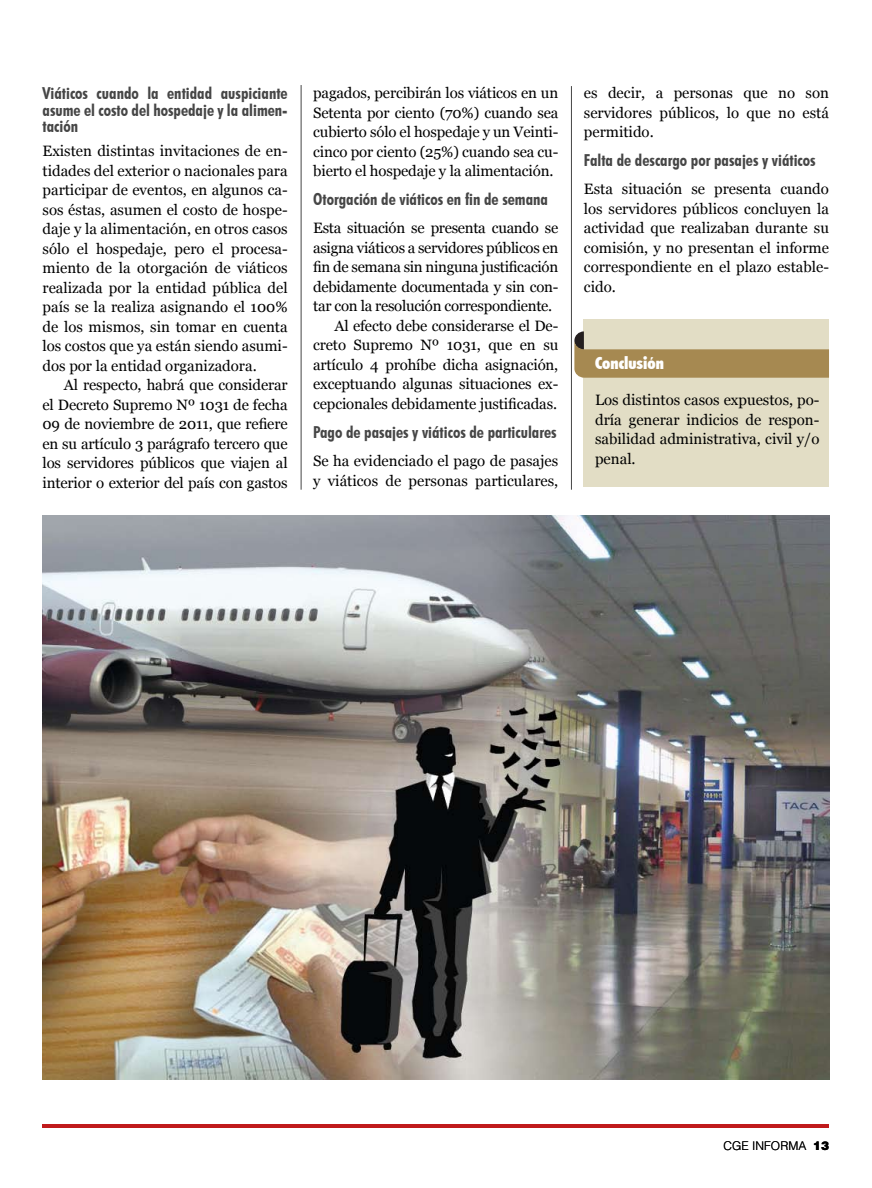
<style>
.page{position:relative;width:872px;height:1188px;background:#fff}
.page>*{position:absolute;margin:0;border:0;box-sizing:border-box;transform-origin:0 0}
.t1{font:700 condensed 16.5px/16.5px "Futura BT";color:#464646;text-align:justify}
.t2{font:900 condensed 16.5px "Futura BT";color:#fff}
.t3{font:15px/19.5px "Georgia";letter-spacing:-.01em;color:#000;text-align:justify}
.t4{font:300 12px "Helvetica";color:#000}
.s1{font-weight:900}
</style>
<div class="page">
<hr style="left:301px;top:85px;width:1px;height:405px;background:#464646">
<hr style="left:571px;top:86px;width:1px;height:404px;background:#464646">
<hr style="left:43px;top:1124px;width:786px;height:3px;background:#c01a1c">
<img style="left:43px;top:516px;width:786px;height:564px">
<div style="left:584px;top:319px;width:245px;height:168px;background:#e2ddc5"></div>
<svg style="left:574px;top:331px;width:255px;height:47px"></svg>
<p class="t1" style="left:43px;top:85px;width:247px">Viáticos cuando la entidad auspiciante asume el costo del hospedaje y la alimen&shy;tación</p>
<p class="t3" style="left:43px;top:141px;width:247px">Existen distintas invitaciones de en&shy;tidades del exterior o nacionales para participar de eventos, en algunos ca&shy;sos éstas, asumen el costo de hospe&shy;daje y la alimentación, en otros casos sólo el hospedaje, pero el procesa&shy;miento de la otorgación de viáticos realizada por la entidad pública del país se la realiza asignando el 100% de los mismos, sin tomar en cuenta los costos que ya están siendo asumi&shy;dos por la entidad organizadora.</p>
<p class="t3" style="left:43px;top:375px;width:247px;text-indent:21px">Al respecto, habrá que considerar el Decreto Supremo Nº 1031 de fecha 09 de noviembre de 2011, que refiere en su artículo 3 parágrafo tercero que los servidores públicos que viajen al interior o exterior del país con gastos</p>
<p class="t3" style="left:313px;top:84px;width:247px">pagados, percibirán los viáticos en un Setenta por ciento (70%) cuando sea cubierto sólo el hospedaje y un Veinti&shy;cinco por ciento (25%) cuando sea cu&shy;bierto el hospedaje y la alimentación.</p>
<p class="t1" style="left:313px;top:191px;width:236px">Otorgación de viáticos en fin de semana</p>
<p class="t3" style="left:313px;top:219px;width:247px">Esta situación se presenta cuando se</p>
<p class="t3" style="left:313px;top:238px;width:247px">asigna viáticos a servidores públicos en</p>
<p class="t3" style="left:313px;top:258px;width:247px">fin de semana sin ninguna justificación</p>
<p class="t3" style="left:313px;top:277px;width:246px">debidamente documentada y sin con-</p>
<p class="t3" style="left:313px;top:297px;width:240px">tar con la resolución correspondiente.</p>
<p class="t3" style="left:334px;top:316px;width:225px">Al efecto debe considerarse el De-</p>
<p class="t3" style="left:313px;top:336px;width:247px">creto Supremo Nº 1031, que en su</p>
<p class="t3" style="left:313px;top:355px;width:247px">artículo 4 prohíbe dicha asignación,</p>
<p class="t3" style="left:313px;top:375px;width:247px">exceptuando algunas situaciones ex-</p>
<p class="t3" style="left:313px;top:394px;width:245px">cepcionales debidamente justificadas.</p>
<p class="t1" style="left:313px;top:424px;width:245px">Pago de pasajes y viáticos de particulares</p>
<p class="t3" style="left:313px;top:452px;width:247px">Se ha evidenciado el pago de pasajes y viáticos de personas particulares,</p>
<p class="t3" style="left:584px;top:84px;width:247px">es decir, a personas que no son servidores públicos, lo que no está permitido.</p>
<p class="t1" style="left:584px;top:152px;width:233px">Falta de descargo por pasajes y viáticos</p>
<p class="t3" style="left:584px;top:180px;width:247px">Esta situación se presenta cuando los servidores públicos concluyen la actividad que realizaban durante su comisión, y no presentan el informe correspondiente en el plazo estable&shy;cido.</p>
<p class="t2" style="left:595px;top:353px;width:70px">Conclusión</p>
<p class="t3" style="left:595px;top:390px;width:226px">Los distintos casos expuestos, po&shy;dría generar indicios de respon&shy;sabilidad administrativa, civil y/o penal.</p>
<p class="t4" style="left:723px;top:1139px;width:107px">CGE INFORMA <span class="s1">13</span></p>
</div>
